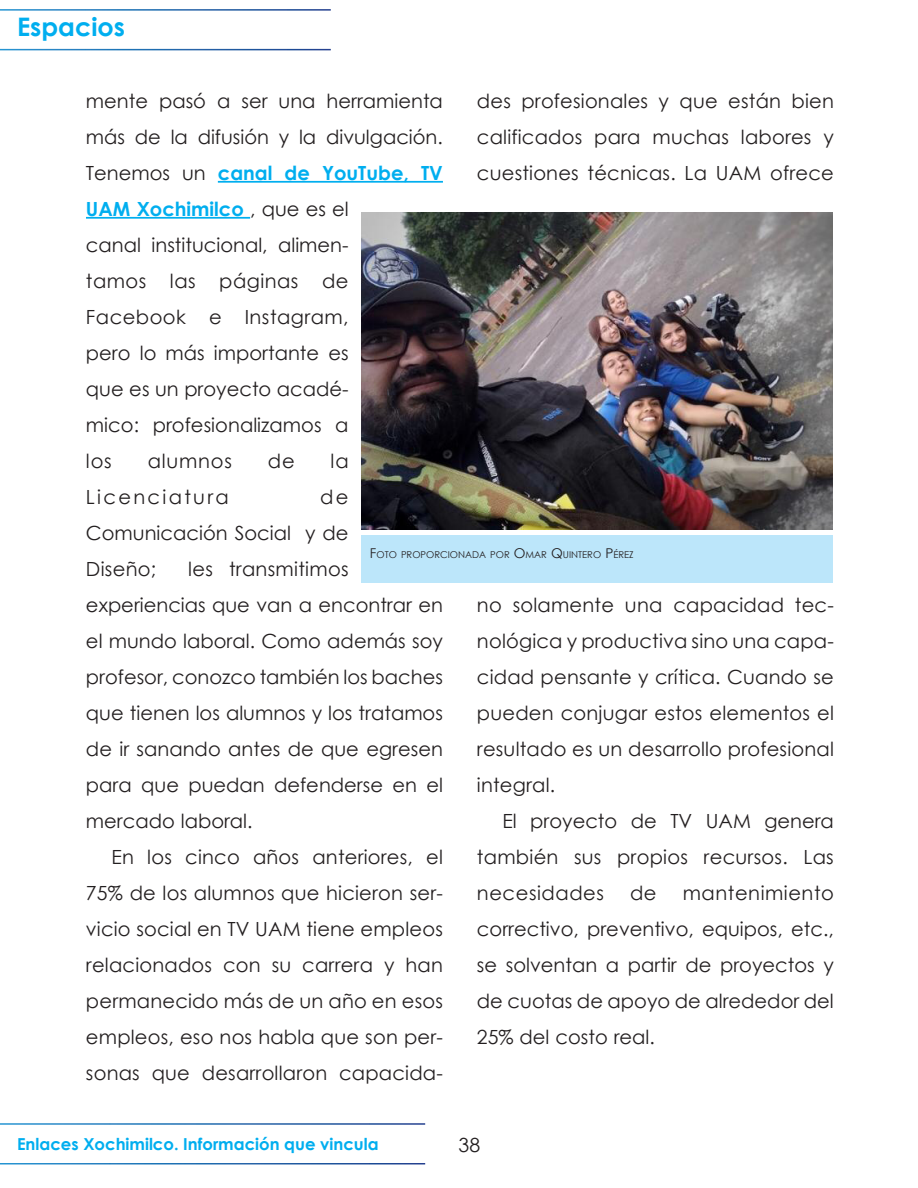
<style>
.page{position:relative;width:918px;height:1188px;background:#fff}
.page>*{position:absolute;margin:0;border:0;box-sizing:border-box;transform-origin:0 0}
.t1{font:700 25.5px "Century Gothic";color:#00aeef}
.cuerpoArticulos{font:19.5px/36px "Century Gothic";color:#231f20;text-align:justify}
.cuerpoArticulos-2{font:19.5px "Century Gothic";letter-spacing:.12em;color:#231f20}
.cuerpoArticulos-3{font:19.5px "Century Gothic";letter-spacing:.04em;color:#231f20}
.t2{font:700 16.5px "Century Gothic";color:#00aeef}
.pies_de_foto_2alinea{font:9.45px "Century Gothic";color:#231f20}
.s1{font-weight:700;color:#00aeef}
.s2{font-size:13.5px}
</style>
<div class="page">
<hr style="left:218px;top:181px;width:225px;height:2px;background:#00aeef">
<hr style="left:86px;top:217px;width:164px;height:2px;background:#00aeef">
<img style="left:361px;top:213px;width:472px;height:316px">
<div style="left:361px;top:535px;width:472px;height:47px;background:#bce6fa"></div>
<h1 class="t1" style="left:17px;top:8px;width:110px">Espacios</h1>
<p class="cuerpoArticulos" style="left:86px;top:83px;width:358px;text-align:left">mente pasó a ser una herramienta más de la difusión y la divulgación.<br>Tenemos un <span class="s1">canal de YouTube, TV<br>UAM Xochimilco</span> , que es el<br>canal institucional, alimen-<br>tamos las páginas de<br>Facebook e Instagram,<br>pero lo más importante es<br>que es un proyecto acadé-<br>mico: profesionalizamos a<br>los</p>
<p class="cuerpoArticulos" style="left:477px;top:83px;width:358px">des profesionales y que están bien calificados para muchas labores y cuestiones técnicas. La UAM ofrece</p>
<p class="cuerpoArticulos-3" style="left:148px;top:447px;width:86px">alumnos</p>
<p class="cuerpoArticulos" style="left:268px;top:443px;width:28px">de</p>
<p class="cuerpoArticulos" style="left:331px;top:443px;width:20px">la</p>
<p class="cuerpoArticulos-2" style="left:86px;top:483px;width:144px">Licenciatura</p>
<p class="cuerpoArticulos" style="left:86px;top:479px;width:264px;text-indent:234px">de Comunicación Social y de Diseño;</p>
<p class="pies_de_foto_2alinea" style="left:370px;top:548px;width:265px"><span class="s2">F</span>OTO PROPORCIONADA POR <span class="s2">O</span>MAR <span class="s2">Q</span> UINTERO <span class="s2">P</span> ÉREZ</p>
<p class="cuerpoArticulos" style="left:86px;top:551px;width:358px;text-align:left;text-indent:102px">les transmitimos experiencias que van a encontrar en el mundo laboral. Como además soy profesor, conozco también los baches que tienen los alumnos y los tratamos de ir sanando antes de que egresen para que puedan defenderse en el mercado laboral.</p>
<p class="cuerpoArticulos" style="left:86px;top:839px;width:358px;text-indent:26px">En los cinco años anteriores, el 75% de los alumnos que hicieron ser&shy;vicio social en TV UAM tiene empleos relacionados con su carrera y han permanecido más de un año en esos empleos, eso nos habla que son per&shy;sonas que desarrollaron capacida-</p>
<p class="cuerpoArticulos" style="left:477px;top:587px;width:358px">no solamente una capacidad tec&shy;nológica y productiva sino una capa&shy;cidad pensante y crítica. Cuando se pueden conjugar estos elementos el resultado es un desarrollo profesional integral.</p>
<p class="cuerpoArticulos" style="left:477px;top:803px;width:358px;text-indent:26px">El proyecto de TV UAM genera también sus propios recursos. Las necesidades</p>
<p class="cuerpoArticulos" style="left:477px;top:875px;width:359px;text-indent:206px">mantenimiento correctivo, preventivo, equipos, etc., se solventan a partir de proyectos y de cuotas de apoyo de alrededor del 25% del costo real.</p>
<p class="cuerpoArticulos" style="left:630px;top:875px;width:28px">de</p>
<p class="t2" style="left:17px;top:1132px;width:363px">Enlaces Xochimilco. Información que vincula</p>
<p class="cuerpoArticulos" style="left:459px;top:1127px;width:23px">38</p>
</div>
